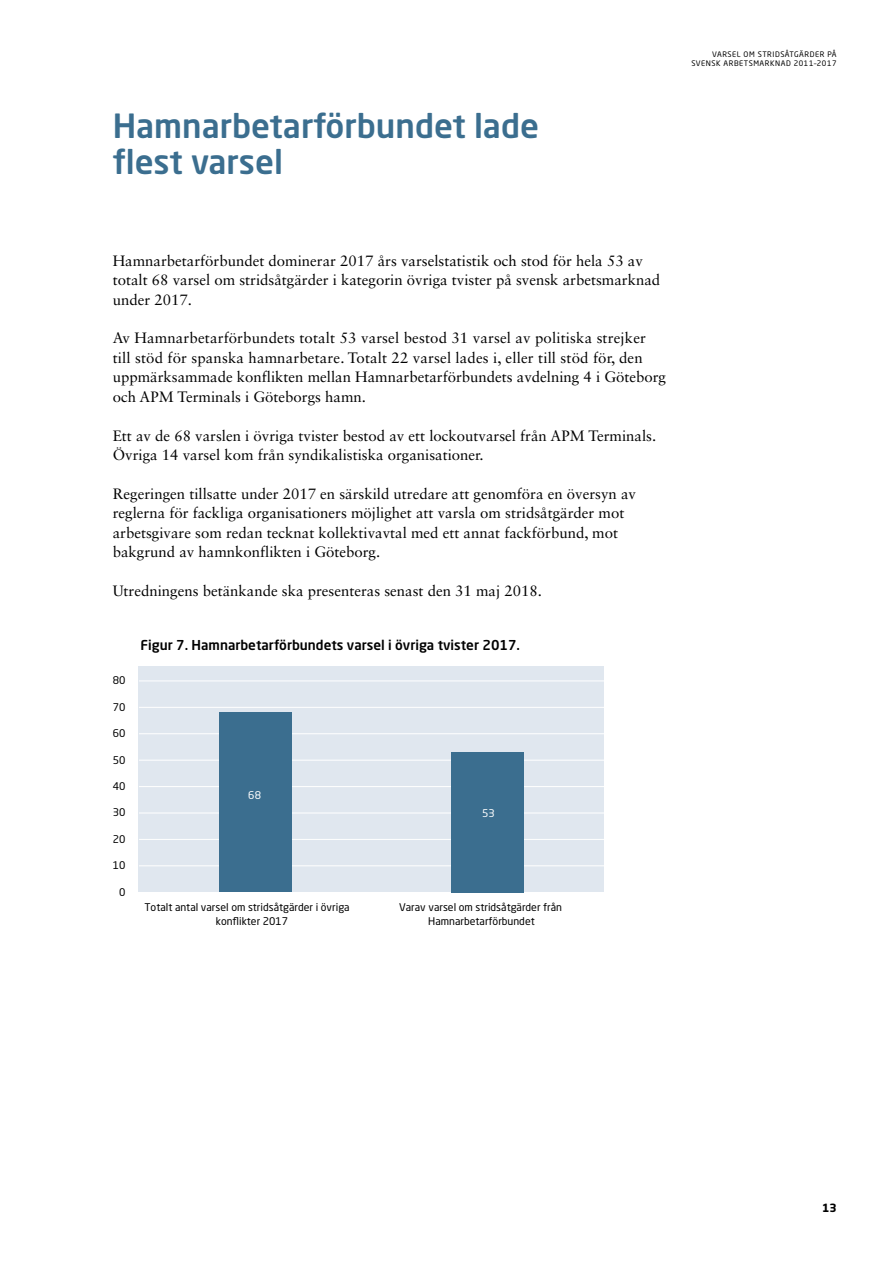
<style>
.page{position:relative;width:893px;height:1263px;background:#fff}
.page>*{position:absolute;margin:0;border:0;box-sizing:border-box;transform-origin:0 0}
.t1{font:500 33px/36px "Neo Sans Pro";color:#3b6e8f}
.t2{font:15px/19.5px "Sabon LT Std";color:#000}
.t3{font:500 13.5px "Neo Sans Pro";color:#000}
.t4{font:700 11.25px "Neo Sans Pro";color:#000}
.t5{font:10.5px/14.4px "Neo Sans Pro";color:#000}
.t6{font:10.5px "Neo Sans Pro";color:#fff}
.t7{font:7.5px/9px "Neo Sans Pro";letter-spacing:.07em;color:#000;text-align:right}
</style>
<div class="page">
<div style="left:139px;top:666px;width:465px;height:226px;background:#e0e7ef"></div>
<hr style="left:139px;top:680px;width:465px;height:1px;background:#fff">
<hr style="left:139px;top:707px;width:465px;height:1px;background:#fff">
<hr style="left:139px;top:733px;width:465px;height:1px;background:#fff">
<hr style="left:139px;top:760px;width:465px;height:1px;background:#fff">
<hr style="left:139px;top:786px;width:465px;height:1px;background:#fff">
<hr style="left:139px;top:812px;width:465px;height:1px;background:#fff">
<hr style="left:139px;top:839px;width:465px;height:1px;background:#fff">
<hr style="left:139px;top:865px;width:465px;height:1px;background:#fff">
<div style="left:451px;top:752px;width:73px;height:140px;background:#3b6e8f"></div>
<div style="left:219px;top:713px;width:73px;height:179px;background:#3b6e8f"></div>
<h1 class="t1" style="left:113px;top:107px;width:428px">Hamnarbetarförbundet lade flest varsel</h1>
<p class="t7" style="left:691px;top:49px;width:147px">VARSEL OM STRIDSÅTGÄRDER PÅ<br>SVENSK ARBETSMARKNAD 2011–2017</p>
<p class="t2" style="left:113px;top:251px;width:549px">Hamnarbetarförbundet dominerar 2017 års varselstatistik och stod för hela 53 av totalt 68 varsel om stridsåtgärder i kategorin övriga tvister på svensk arbetsmarknad under 2017.</p>
<p class="t2" style="left:113px;top:328px;width:555px">Av Hamnarbetarförbundets totalt 53 varsel bestod 31 varsel av politiska strejker till stöd för spanska hamnarbetare. Totalt 22 varsel lades i, eller till stöd för, den uppmärksammade konflikten mellan Hamnarbetarförbundets avdelning 4 i Göteborg och APM Terminals i Göteborgs hamn.</p>
<p class="t2" style="left:113px;top:425px;width:545px">Ett av de 68 varslen i övriga tvister bestod av ett lockoutvarsel från APM Terminals.<br>Övriga 14 varsel kom från syndikalistiska organisationer.</p>
<p class="t2" style="left:113px;top:484px;width:525px">Regeringen tillsatte under 2017 en särskild utredare att genomföra en översyn av reglerna för fackliga organisationers möjlighet att varsla om stridsåtgärder mot arbetsgivare som redan tecknat kollektivavtal med ett annat fackförbund, mot bakgrund av hamnkonflikten i Göteborg.</p>
<p class="t2" style="left:113px;top:581px;width:431px">Utredningens betänkande ska presenteras senast den 31 maj 2018.</p>
<p class="t5" style="left:113px;top:673px;width:14px">80</p>
<p class="t5" style="left:113px;top:699px;width:14px">70</p>
<p class="t5" style="left:113px;top:726px;width:14px">60</p>
<p class="t5" style="left:113px;top:752px;width:14px">50</p>
<p class="t5" style="left:113px;top:779px;width:14px">40</p>
<p class="t5" style="left:113px;top:805px;width:14px">30</p>
<p class="t5" style="left:113px;top:832px;width:14px">20</p>
<p class="t5" style="left:113px;top:858px;width:14px">10</p>
<p class="t5" style="left:119px;top:884px;width:8px">0</p>
<p class="t3" style="left:141px;top:637px;width:381px">Figur 7. Hamnarbetarförbundets varsel i övriga tvister 2017.</p>
<p class="t6" style="left:248px;top:789px;width:14px">68</p>
<p class="t5" style="left:216px;top:899px;width:135px;text-indent:-71px">Totalt antal varsel om stridsåtgärder i övriga konflikter 2017</p>
<p class="t6" style="left:482px;top:806px;width:14px">53</p>
<p class="t5" style="left:399px;top:899px;width:165px;text-align:center">Varav varsel om stridsåtgärder från<br>Hamnarbetarförbundet</p>
<p class="t4" style="left:822px;top:1200px;width:16px">13</p>
</div>
